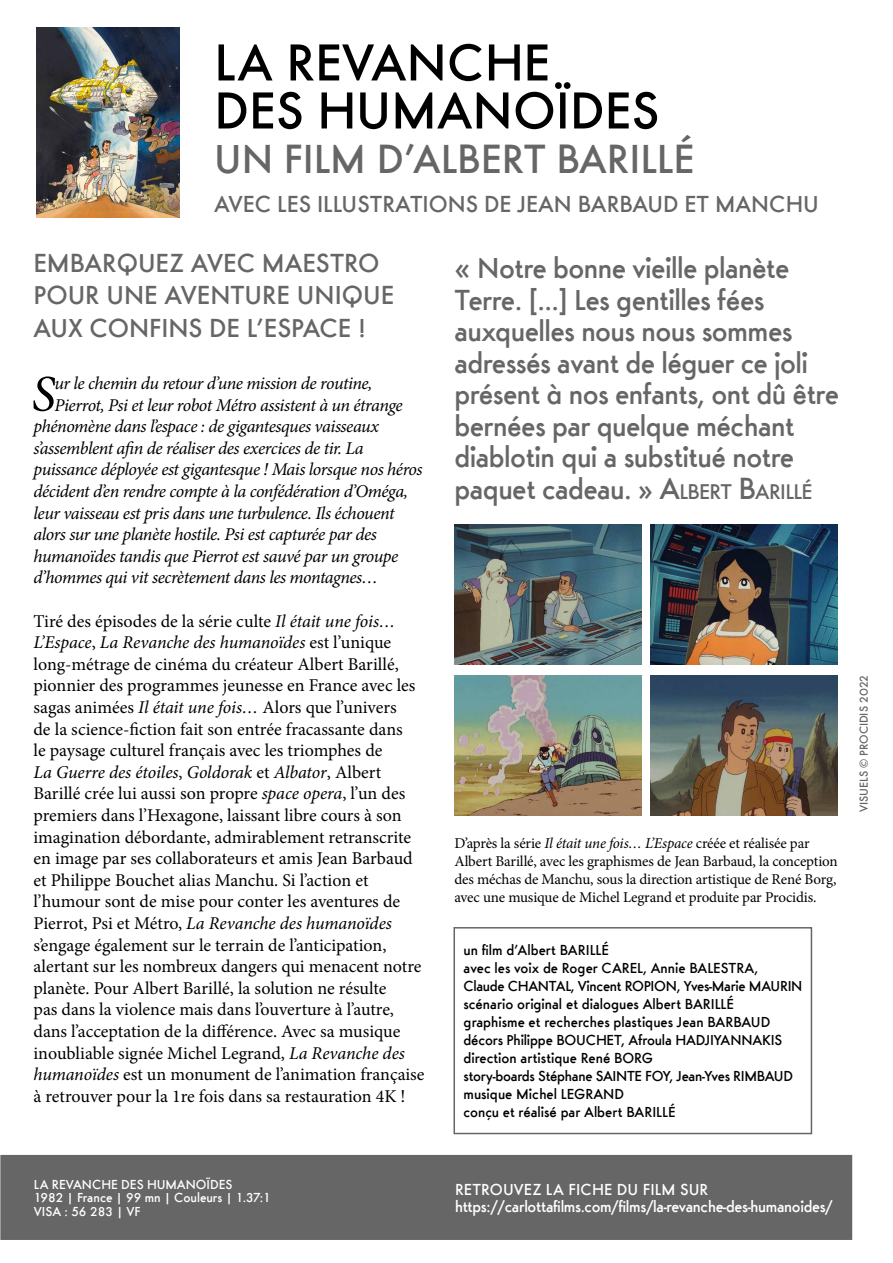
<style>
.page{position:relative;width:893px;height:1263px;background:#fff}
.page>*{position:absolute;margin:0;border:0;box-sizing:border-box;transform-origin:0 0}
.t1{font:500 54px/48px "Futura Ridendo";color:#000}
.t2{font:italic 51.3px "Minion Pro";color:#000}
.t3{font:500 42.15px "Futura Ridendo";color:#656665}
.t4{font:500 30px/31.5px "Futura Ridendo";letter-spacing:-.02em;color:#656665}
.t5{font:500 27px/32.4px "Futura Ridendo";color:#656665}
.t6{font:500 24px "Futura Ridendo";color:#656665}
.t7{font:18px/21.6px "Minion Pro";color:#000}
.t8{font:italic 18px "Minion Pro";letter-spacing:-.03em;color:#000}
.t9{font:500 16.5px/17.2px "Futura Ridendo";letter-spacing:-.02em;color:#fff}
.t10{font:500 15px/18px "Futura Ridendo";color:#000}
.t11{font:15px/18px "Minion Pro";letter-spacing:-.01em;color:#000}
.t12{font:500 13.5px/13.5px "Futura Ridendo";color:#fff}
.t13{font:500 12px "Futura Ridendo";color:#656665}
.s1{font-style:italic}
.s2{font-size:31.5px}
.s3{font-size:22.05px}
</style>
<div class="page">
<img style="left:36px;top:28px;width:143px;height:190px">
<img style="left:455px;top:524px;width:186px;height:140px">
<img style="left:650px;top:524px;width:187px;height:140px">
<img style="left:455px;top:675px;width:186px;height:140px">
<img style="left:650px;top:675px;width:187px;height:140px">
<div style="left:1px;top:1156px;width:850px;height:83px;background:#666"></div>
<div style="left:453px;top:927px;width:359px;height:207px;border:2px solid #656665"></div>
<h1 class="t1" style="left:214px;top:38px;width:447px">LA REVANCHE<br>DES HUMANOÏDES</h1>
<h3 class="t3" style="left:214px;top:135px;width:482px">UN FILM D’ALBERT BARILLÉ</h3>
<h3 class="t6" style="left:214px;top:190px;width:606px">AVEC LES ILLUSTRATIONS DE JEAN BARBAUD ET MANCHU</h3>
<h3 class="t5" style="left:33px;top:246px;width:362px">EMBARQUEZ AVEC MAESTRO<br>POUR UNE AVENTURE UNIQUE<br>AUX CONFINS DE L’ESPACE !</h3>
<h2 class="t2" style="left:32px;top:359px;width:25px">S</h2>
<p class="t8" style="left:55px;top:371px;width:319px">ur le chemin du retour d’une mission de routine,</p>
<p class="t8" style="left:55px;top:392px;width:350px">Pierrot, Psi et leur robot Métro assistent à un étrange</p>
<p class="t8" style="left:33px;top:414px;width:347px">phénomène dans l’espace : de gigantesques vaisseaux</p>
<p class="t8" style="left:33px;top:436px;width:332px">s’assemblent afin de réaliser des exercices de tir. La</p>
<p class="t8" style="left:33px;top:457px;width:391px">puissance déployée est gigantesque ! Mais lorsque nos héros</p>
<p class="t8" style="left:33px;top:479px;width:376px">décident d’en rendre compte à la confédération d’Oméga,</p>
<p class="t8" style="left:33px;top:500px;width:363px">leur vaisseau est pris dans une turbulence. Ils échouent</p>
<p class="t8" style="left:33px;top:522px;width:345px">alors sur une planète hostile. Psi est capturée par des</p>
<p class="t8" style="left:33px;top:544px;width:366px">humanoïdes tandis que Pierrot est sauvé par un groupe</p>
<p class="t8" style="left:33px;top:565px;width:346px">d’hommes qui vit secrètement dans les montagnes…</p>
<p class="t7" style="left:33px;top:610px;width:393px">Tiré des épisodes de la série culte <span class="s1">Il était une fois… L’Espace</span>, <span class="s1">La Revanche des humanoïdes</span> est l’unique long-métrage de cinéma du créateur Albert Barillé, pionnier des programmes jeunesse en France avec les sagas animées <span class="s1">Il était une fois…</span> Alors que l’univers<br>de la science-fiction fait son entrée fracassante dans<br>le paysage culturel français avec les triomphes de<br><span class="s1">La Guerre des étoiles</span>, <span class="s1">Goldorak</span> et <span class="s1">Albator</span>, Albert Barillé crée lui aussi son propre <span class="s1">space opera</span>, l’un des premiers dans l’Hexagone, laissant libre cours à son imagination débordante, admirablement retranscrite en image par ses collaborateurs et amis Jean Barbaud et Philippe Bouchet alias Manchu. Si l’action et l’humour sont de mise pour conter les aventures de Pierrot, Psi et Métro, <span class="s1">La Revanche des humanoïdes </span>s’engage également sur le terrain de l’anticipation, alertant sur les nombreux dangers qui menacent notre planète. Pour Albert Barillé, la solution ne résulte<br>pas dans la violence mais dans l’ouverture à l’autre, dans l’acceptation de la différence. Avec sa musique inoubliable signée Michel Legrand, <span class="s1">La Revanche des humanoïdes</span> est un monument de l’animation française à retrouver pour la 1re fois dans sa restauration 4K !</p>
<p class="t4" style="left:454px;top:252px;width:386px"><span class="s2">«</span> Notre bonne vieille planète<br>Terre. [...] Les gentilles fées auxquelles nous nous sommes adressés avant de léguer ce joli présent à nos enfants, ont dû être bernées par quelque méchant diablotin qui a substitué notre paquet cadeau. » <span class="s2">A</span><span class="s3">LBERT</span> <span class="s2">B</span><span class="s3">ARILLÉ</span></p>
<p class="t11" style="left:454px;top:834px;width:385px">D’après la série <span class="s1">Il était une fois… L’Espace</span> créée et réalisée par Albert Barillé, avec les graphismes de Jean Barbaud, la conception des méchas de Manchu, sous la direction artistique de René Borg, avec une musique de Michel Legrand et produite par Procidis.</p>
<p class="t10" style="left:463px;top:941px;width:340px">un film d’Albert BARILLÉ<br>avec les voix de Roger CAREL, Annie BALESTRA, Claude CHANTAL, Vincent ROPION, Yves-Marie MAURIN scénario original et dialogues Albert BARILLÉ<br>graphisme et recherches plastiques Jean BARBAUD décors Philippe BOUCHET, Afroula HADJIYANNAKIS direction artistique René BORG<br>story-boards Stéphane SAINTE FOY, Jean-Yves RIMBAUD musique Michel LEGRAND<br>conçu et réalisé par Albert BARILLÉ</p>
<p class="t13" style="left:857px;top:812px;width:139px;rotate:-90deg">VISUELS © PROCIDIS 2022</p>
<p class="t12" style="left:34px;top:1177px;width:239px">LA REVANCHE DES HUMANOÏDES<br>1982 | France | 99 mn | Couleurs | 1.37:1<br>VISA : 56 283 | VF</p>
<p class="t9" style="left:455px;top:1180px;width:379px">RETROUVEZ LA FICHE DU FILM SUR https://carlottafilms.com/films/la-revanche-des-humanoides/</p>
</div>
